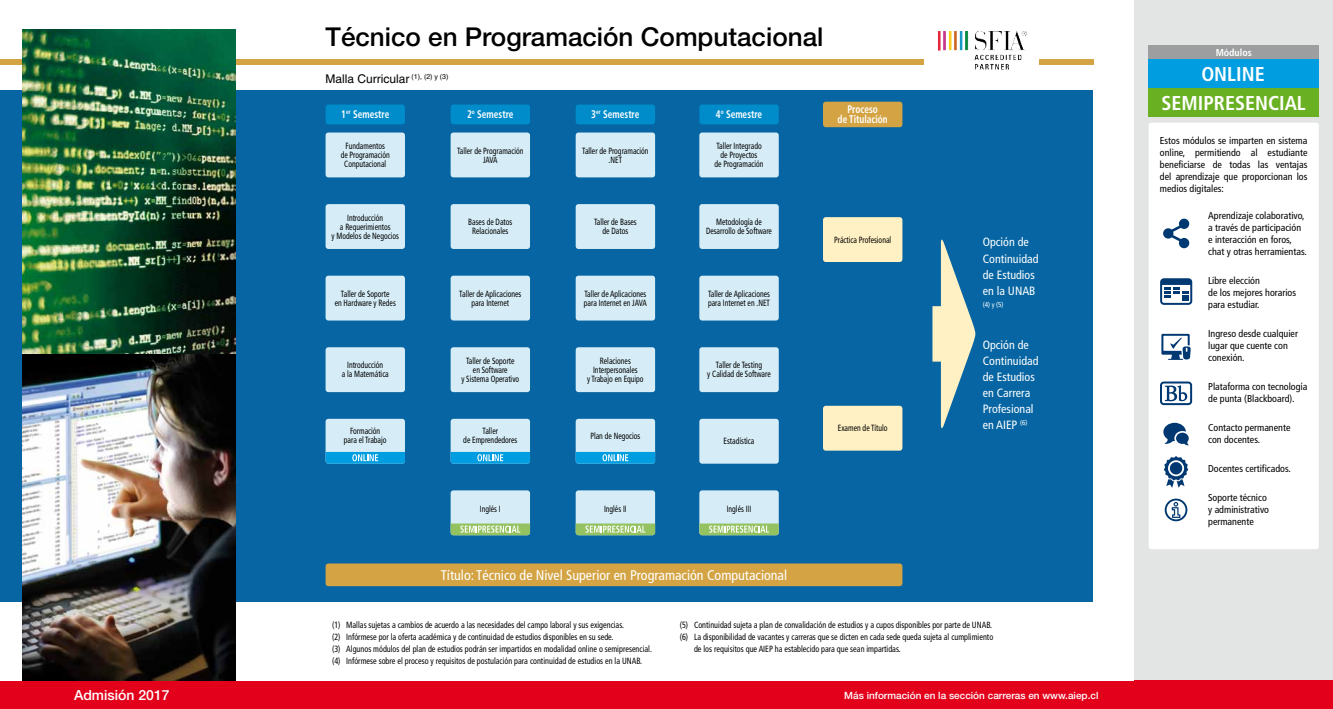
<style>
.page{position:relative;width:1333px;height:709px;background:#fff}
.page>*{position:absolute;margin:0;border:0;box-sizing:border-box;transform-origin:0 0}
.t1{font:500 26px "Helvetica Neue";color:#000}
.t2{font:700 condensed 20px/28.3px "Frutiger";color:#fff;text-align:center}
.t3{font:condensed 14px "Frutiger";color:#fff}
.t4{font:500 14px "Helvetica Neue";color:#fff}
.t5{font:condensed 12px/16px "Frutiger";color:#fff}
.t6{font:12px "Helvetica";color:#000}
.t7{font:700 condensed 11px/10px "Frutiger";color:#fff;text-align:center;scale:.85 1}
.t8{font:condensed 10px/12px "Frutiger";color:#000}
.t9{font:500 10px "Helvetica Neue";color:#fff}
.t10{font:700 condensed 10px "Frutiger";color:#fff}
.t11{font:condensed 9px/9px "Frutiger";color:#000;text-align:center;scale:.85 1}
.t12{font:condensed 9px/12px "Frutiger";color:#000;scale:.9 1}
.t13{font:condensed 7px "Frutiger";color:#fff}
</style>
<div class="page">
<div style="left:0;top:680px;width:1332px;height:29px;background:#e2001a"></div>
<div style="left:1134px;top:0;width:198px;height:709px;background:#e3e4e4"></div>
<div style="left:1134px;top:680px;width:198px;height:29px;background:#e2001a"></div>
<div style="left:1148px;top:45px;width:170px;height:15px;background:#9c9e9f"></div>
<div style="left:1148px;top:60px;width:170px;height:28px;background:#009ee0"></div>
<div style="left:1148px;top:88px;width:170px;height:28px;background:#6ab023"></div>
<div style="left:1148px;top:123px;width:170px;height:426px;background:#fff;border-radius:3px"></div>
<svg style="left:1164px;top:498px;width:23px;height:23px"></svg>
<svg style="left:1160px;top:278px;width:32px;height:27px"></svg>
<svg style="left:1161px;top:334px;width:29px;height:26px"></svg>
<svg style="left:1160px;top:381px;width:31px;height:24px"></svg>
<svg style="left:1163px;top:423px;width:25px;height:22px"></svg>
<svg style="left:1164px;top:456px;width:24px;height:32px"></svg>
<svg style="left:1163px;top:219px;width:26px;height:29px"></svg>
<div style="left:0;top:90px;width:1092px;height:512px;background:#0665a2"></div>
<div style="left:325px;top:563px;width:577px;height:23px;background:#d4a444;border-radius:3px"></div>
<div style="left:325px;top:104px;width:80px;height:20px;background:#008bca;border-radius:3px"></div>
<div style="left:450px;top:104px;width:80px;height:20px;background:#008bca;border-radius:3px"></div>
<div style="left:575px;top:104px;width:80px;height:20px;background:#008bca;border-radius:3px"></div>
<div style="left:699px;top:104px;width:79px;height:20px;background:#008bca;border-radius:3px"></div>
<div style="left:823px;top:217px;width:79px;height:45px;background:#fff1c3;border-radius:3px"></div>
<div style="left:823px;top:406px;width:79px;height:44px;background:#fff1c3;border-radius:3px"></div>
<div style="left:823px;top:102px;width:79px;height:25px;background:#d4a444;border-radius:3px"></div>
<div style="left:0;top:59px;width:924px;height:5px;background:#d4a444"></div>
<div style="left:1038px;top:59px;width:55px;height:5px;background:#d4a444"></div>
<div style="left:575px;top:276px;width:80px;height:44px;background:#d6edf7;border-radius:3px"></div>
<div style="left:575px;top:132px;width:80px;height:45px;background:#d6edf7;border-radius:3px"></div>
<div style="left:575px;top:204px;width:80px;height:45px;background:#d6edf7;border-radius:3px"></div>
<div style="left:575px;top:347px;width:80px;height:45px;background:#d6edf7;border-radius:3px"></div>
<div style="left:575px;top:419px;width:80px;height:44px;background:#d6edf7;border-radius:3px"></div>
<div style="left:575px;top:490px;width:80px;height:45px;background:#d6edf7;border-radius:3px"></div>
<div style="left:699px;top:276px;width:79px;height:44px;background:#d6edf7;border-radius:3px"></div>
<div style="left:699px;top:132px;width:79px;height:45px;background:#d6edf7;border-radius:3px"></div>
<div style="left:699px;top:204px;width:79px;height:45px;background:#d6edf7;border-radius:3px"></div>
<div style="left:699px;top:347px;width:79px;height:45px;background:#d6edf7;border-radius:3px"></div>
<div style="left:699px;top:419px;width:79px;height:44px;background:#d6edf7;border-radius:3px"></div>
<div style="left:699px;top:490px;width:79px;height:45px;background:#d6edf7;border-radius:3px"></div>
<div style="left:450px;top:276px;width:80px;height:44px;background:#d6edf7;border-radius:3px"></div>
<div style="left:450px;top:132px;width:80px;height:45px;background:#d6edf7;border-radius:3px"></div>
<div style="left:450px;top:204px;width:80px;height:45px;background:#d6edf7;border-radius:3px"></div>
<div style="left:450px;top:347px;width:80px;height:45px;background:#d6edf7;border-radius:3px"></div>
<div style="left:450px;top:419px;width:80px;height:44px;background:#d6edf7;border-radius:3px"></div>
<div style="left:450px;top:490px;width:80px;height:45px;background:#d6edf7;border-radius:3px"></div>
<div style="left:325px;top:276px;width:80px;height:44px;background:#d6edf7;border-radius:3px"></div>
<div style="left:325px;top:132px;width:80px;height:45px;background:#d6edf7;border-radius:3px"></div>
<div style="left:325px;top:204px;width:80px;height:45px;background:#d6edf7;border-radius:3px"></div>
<div style="left:325px;top:347px;width:80px;height:45px;background:#d6edf7;border-radius:3px"></div>
<div style="left:325px;top:419px;width:80px;height:44px;background:#d6edf7;border-radius:3px"></div>
<svg style="left:932px;top:239px;width:43px;height:189px"></svg>
<svg style="left:575px;top:523px;width:80px;height:12px"></svg>
<svg style="left:450px;top:523px;width:80px;height:12px"></svg>
<svg style="left:699px;top:523px;width:79px;height:12px"></svg>
<svg style="left:450px;top:452px;width:80px;height:11px"></svg>
<svg style="left:575px;top:452px;width:80px;height:11px"></svg>
<svg style="left:325px;top:452px;width:80px;height:11px"></svg>
<img style="left:938px;top:31px;width:89px;height:39px">
<img style="left:23px;top:29px;width:212px;height:651px">
<h1 class="t1" style="left:325px;top:21px;width:499px">Técnico en Programación Computacional</h1>
<h3 class="t6" style="left:325px;top:72px;width:124px">Malla Curricular <sup>(1),</sup> <sup>(2)</sup> <sup>y</sup> <sup>(3)</sup></h3>
<p class="t7" style="left:341px;top:109px;width:58px">1<sup>er</sup> Semestre</p>
<p class="t7" style="left:467px;top:109px;width:56px">2<sup>o</sup> Semestre</p>
<p class="t7" style="left:591px;top:109px;width:58px">3<sup>er</sup> Semestre</p>
<p class="t7" style="left:715px;top:109px;width:56px">4<sup>o</sup> Semestre</p>
<p class="t11" style="left:341px;top:142px;width:59px">Fundamentos<br>de Programación<br>Conputacional</p>
<p class="t11" style="left:714px;top:142px;width:59px">Taller Integrado de Proyectos<br>de Programación</p>
<p class="t11" style="left:457px;top:146px;width:80px">Taller de Programación<br>JAVA</p>
<p class="t11" style="left:582px;top:146px;width:80px">Taller de Programación .NET</p>
<p class="t7" style="left:837px;top:105px;width:60px">Proceso<br>de Titulación</p>
<p class="t11" style="left:331px;top:213px;width:81px">Introducción<br>a Requerimientos<br>y Modelos de Negocios</p>
<p class="t11" style="left:468px;top:218px;width:53px">Bases de Datos<br>Relacionales</p>
<p class="t11" style="left:594px;top:218px;width:52px">Taller de Bases de Datos</p>
<p class="t11" style="left:706px;top:218px;width:79px">Metodología de<br>Desarrollo de Software</p>
<p class="t11" style="left:834px;top:235px;width:69px">Práctica Profesional</p>
<p class="t11" style="left:334px;top:289px;width:73px">Taller de Soporte<br>en Hardware y Redes</p>
<p class="t11" style="left:459px;top:289px;width:74px">Taller de Aplicaciones para Internet</p>
<p class="t11" style="left:584px;top:289px;width:76px;text-align:left">Taller de Aplicaciones para Internet en JAVA</p>
<p class="t11" style="left:708px;top:289px;width:74px;text-align:left">Taller de Aplicaciones para Internet en .NET</p>
<p class="t11" style="left:341px;top:361px;width:57px">Introducción<br>a la Matemática</p>
<p class="t11" style="left:344px;top:427px;width:52px">Formación para el Trabajo</p>
<p class="t11" style="left:461px;top:356px;width:70px">Taller de Soporte<br>en Software<br>y Sistema Operativo</p>
<p class="t11" style="left:587px;top:356px;width:68px">Relaciones<br>Interpersonales<br>y Trabajo en Equipo</p>
<p class="t11" style="left:707px;top:361px;width:76px">Taller de Testing<br>y Calidad de Software</p>
<p class="t11" style="left:463px;top:427px;width:65px">Taller<br>de Emprendedores</p>
<p class="t11" style="left:590px;top:431px;width:60px">Plan de Negocios</p>
<p class="t11" style="left:723px;top:437px;width:38px">Estadística</p>
<p class="t11" style="left:837px;top:424px;width:60px">Examen de Título</p>
<p class="t11" style="left:480px;top:504px;width:26px">Inglés I</p>
<p class="t11" style="left:604px;top:504px;width:28px">Inglés II</p>
<p class="t11" style="left:726px;top:504px;width:30px">Inglés III</p>
<h3 class="t3" style="left:441px;top:567px;width:348px">Título: Técnico de Nivel Superior en Programación Computacional</h3>
<h3 class="t5" style="left:982px;top:234px;width:57px">Opción de<br>Continuidad de Estudios en la UNAB</h3>
<p class="t13" style="left:982px;top:300px;width:22px">(4) y (5)</p>
<h3 class="t5" style="left:982px;top:337px;width:57px">Opción de<br>Continuidad de Estudios en Carrera<br>Profesional en AIEP <sup>(6)</sup></h3>
<p class="t12" style="left:332px;top:619px;width:357px">(1) Mallas sujetas a cambios de acuerdo a las necesidades del campo laboral y sus exigencias.<br>(2) Infórmese por la oferta académica y de continuidad de estudios disponibles en su sede.<br>(3) Algunos módulos del plan de estudios podrán ser impartidos en modalidad online o semipresencial. (4) Infórmese sobre el proceso y requisitos de postulación para continuidad de estudios en la UNAB.</p>
<p class="t12" style="left:679px;top:619px;width:348px">(5) Continuidad sujeta a plan de convalidación de estudios y a cupos disponibles por parte de UNAB.</p>
<p class="t12" style="left:679px;top:631px;width:350px">(6) La disponibilidad de vacantes y carreras que se dicten en cada sede queda sujeta al cumplimiento</p>
<p class="t12" style="left:694px;top:643px;width:231px">de los requisitos que AIEP ha establecido para que sean impartidas.</p>
<h3 class="t4" style="left:74px;top:687px;width:97px">Admisión 2017</h3>
<p class="t9" style="left:844px;top:689px;width:256px">Más información en la sección carreras en www.aiep.cl</p>
<p class="t10" style="left:1215px;top:47px;width:38px">Módulos</p>
<h2 class="t2" style="left:1161px;top:60px;width:146px">ONLINE<br>SEMIPRESENCIAL</h2>
<p class="t8" style="left:1159px;top:135px;width:149px;text-align:justify">Estos módulos se imparten en sistema online, permitiendo al estudiante beneficiarse de todas las ventajas del aprendizaje que proporcionan los medios digitales:</p>
<p class="t8" style="left:1208px;top:209px;width:100px">Aprendizaje colaborativo, a través de participación e interacción en foros, chat y otras herramientas.</p>
<p class="t8" style="left:1208px;top:274px;width:89px">Libre elección<br>de los mejores horarios para estudiar.</p>
<p class="t8" style="left:1208px;top:327px;width:91px">Ingreso desde cualquier lugar que cuente con conexión.</p>
<p class="t8" style="left:1208px;top:380px;width:101px">Plataforma con tecnología de punta (Blackboard).</p>
<p class="t8" style="left:1208px;top:421px;width:84px">Contacto permanente con docentes.</p>
<p class="t8" style="left:1208px;top:462px;width:84px">Docentes certificados.</p>
<p class="t8" style="left:1208px;top:491px;width:62px">Soporte técnico y administrativo permanente</p>
</div>
